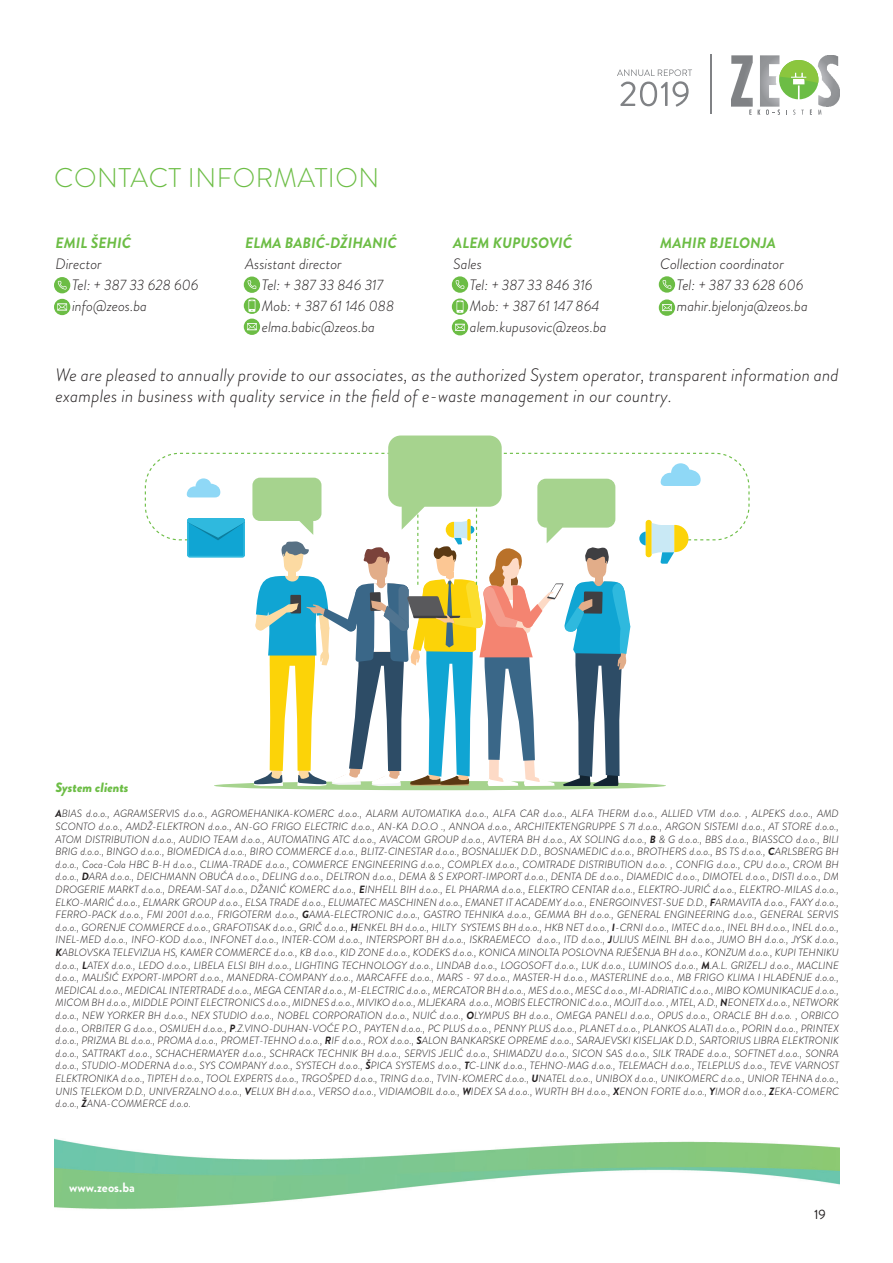
<style>
.page{position:relative;width:893px;height:1263px;background:#fff}
.page>*{position:absolute;margin:0;border:0;box-sizing:border-box;transform-origin:0 0}
.t1{font:300 27px "Brandon Grotesque";letter-spacing:.02em;color:#6cbd45}
.t2{font:italic 300 18px/21.6px "Brandon Grotesque";letter-spacing:.01em;color:#231f20}
.t3{font:italic 300 15px/21px "Brandon Grotesque";color:#231f20}
.t4{font:italic 700 15px "Brandon Grotesque";color:#6cbd45}
.t5{font:italic 900 13.5px "Brandon Grotesque";color:#6cbd45}
.t6{font:700 13.5px "Brandon Grotesque";color:#fff}
.t7{font:13.5px "Brandon Grotesque";color:#231f20}
.t8{font:italic 300 10.5px/12.6px "Brandon Grotesque";color:#231f20;text-align:justify}
.s1{font-weight:700}
</style>
<div class="page">
<img style="left:54px;top:485px;width:785px;height:724px">
<hr style="left:710px;top:54px;width:2px;height:60px;background:#808285">
<svg style="left:818px;top:110px;width:3px;height:5px"></svg>
<img style="left:731px;top:55px;width:108px;height:51px">
<svg style="left:779px;top:60px;width:39px;height:39px"></svg>
<svg style="left:766px;top:110px;width:14px;height:5px"></svg>
<svg style="left:617px;top:69px;width:75px;height:38px"></svg>
<div style="left:54px;top:277px;width:16px;height:16px;background:#6cbd45;border-radius:50%"></div>
<svg style="left:58px;top:281px;width:9px;height:9px"></svg>
<svg style="left:54px;top:299px;width:16px;height:16px"></svg>
<svg style="left:57px;top:304px;width:10px;height:6px"></svg>
<div style="left:659px;top:276px;width:16px;height:17px;background:#6cbd45;border-radius:50%"></div>
<svg style="left:663px;top:280px;width:8px;height:9px"></svg>
<svg style="left:659px;top:299px;width:16px;height:17px"></svg>
<svg style="left:662px;top:304px;width:10px;height:7px"></svg>
<div style="left:244px;top:277px;width:16px;height:16px;background:#6cbd45;border-radius:50%"></div>
<svg style="left:248px;top:280px;width:8px;height:9px"></svg>
<svg style="left:244px;top:319px;width:16px;height:16px"></svg>
<svg style="left:247px;top:323px;width:10px;height:7px"></svg>
<svg style="left:244px;top:298px;width:16px;height:16px"></svg>
<svg style="left:248px;top:300px;width:7px;height:12px"></svg>
<div style="left:452px;top:276px;width:16px;height:17px;background:#6cbd45;border-radius:50%"></div>
<svg style="left:456px;top:280px;width:8px;height:9px"></svg>
<div style="left:452px;top:319px;width:16px;height:16px;background:#6cbd45;border-radius:50%"></div>
<svg style="left:455px;top:324px;width:10px;height:7px"></svg>
<svg style="left:452px;top:298px;width:16px;height:17px"></svg>
<svg style="left:457px;top:301px;width:6px;height:12px"></svg>
<div style="left:214px;top:781px;width:452px;height:9px;background:#a6d38e;border-radius:50%"></div>
<svg style="left:145px;top:435px;width:605px;height:351px"></svg>
<h1 class="t1" style="left:54px;top:159px;width:327px">CONTACT INFORMATION</h1>
<h3 class="t4" style="left:453px;top:232px;width:120px">ALEM KUPUSOVIĆ</h3>
<h3 class="t3" style="left:470px;top:253px;width:138px;text-indent:-17px">Sales<br>Tel: + 387 33 846 316<br>Mob: + 387 61 147 864 alem.kupusovic@zeos.ba</h3>
<h2 class="t2" style="left:55px;top:364px;width:785px">We are pleased to annually provide to our associates, as the authorized System operator, transparent information and examples in business with quality service in the field of e-waste management in our country.</h2>
<h3 class="t4" style="left:55px;top:232px;width:77px">EMIL ŠEHIĆ</h3>
<h3 class="t3" style="left:72px;top:253px;width:128px;text-indent:-17px">Director<br>Tel: + 387 33 628 606 info@zeos.ba</h3>
<h3 class="t4" style="left:245px;top:232px;width:153px">ELMA BABIĆ-DŽIHANIĆ</h3>
<h3 class="t3" style="left:262px;top:253px;width:134px;text-indent:-17px">Assistant director<br>Tel: + 387 33 846 317<br>Mob: + 387 61 146 088 elma.babic@zeos.ba</h3>
<h3 class="t4" style="left:660px;top:232px;width:117px">MAHIR BJELONJA</h3>
<h3 class="t3" style="left:677px;top:253px;width:132px;text-indent:-17px">Collection coordinator<br>Tel: + 387 33 628 606 mahir.bjelonja@zeos.ba</h3>
<p class="t5" style="left:55px;top:778px;width:75px">System clients</p>
<p class="t8" style="left:55px;top:807px;width:785px"><span class="s1">A</span>BIAS d.o.o., AGRAMSERVIS d.o.o., AGROMEHANIKA-KOMERC d.o.o., ALARM AUTOMATIKA d.o.o., ALFA CAR d.o.o., ALFA THERM d.o.o., ALLIED VTM d.o.o. , ALPEKS d.o.o., AMD SCONTO d.o.o., AMDŽ-ELEKTRON d.o.o., AN-GO FRIGO ELECTRIC d.o.o., AN-KA D.O.O ., ANNOA d.o.o., ARCHITEKTENGRUPPE S 71 d.o.o., ARGON SISTEMI d.o.o., AT STORE d.o.o., ATOM DISTRIBUTION d.o.o., AUDIO TEAM d.o.o., AUTOMATING ATC d.o.o., AVACOM GROUP d.o.o., AVTERA BH d.o.o., AX SOLING d.o.o., <span class="s1">B</span> &amp; G d.o.o., BBS d.o.o., BIASSCO d.o.o., BILI BRIG d.o.o., BINGO d.o.o., BIOMEDICA d.o.o., BIRO COMMERCE d.o.o., BLITZ-CINESTAR d.o.o., BOSNALIJEK D.D., BOSNAMEDIC d.o.o., BROTHERS d.o.o., BS TS d.o.o., <span class="s1">C</span>ARLSBERG BH d.o.o., Coca-Cola HBC B-H d.o.o., CLIMA-TRADE d.o.o., COMMERCE ENGINEERING d.o.o., COMPLEX d.o.o., COMTRADE DISTRIBUTION d.o.o. , CONFIG d.o.o., CPU d.o.o., CROM BH d.o.o., <span class="s1">D</span>ARA d.o.o., DEICHMANN OBUĆA d.o.o., DELING d.o.o., DELTRON d.o.o., DEMA &amp; S EXPORT-IMPORT d.o.o., DENTA DE d.o.o., DIAMEDIC d.o.o., DIMOTEL d.o.o., DISTI d.o.o., DM DROGERIE MARKT d.o.o., DREAM-SAT d.o.o., DŽANIĆ KOMERC d.o.o., <span class="s1">E</span>INHELL BIH d.o.o., EL PHARMA d.o.o., ELEKTRO CENTAR d.o.o., ELEKTRO-JURIĆ d.o.o., ELEKTRO-MILAS d.o.o., ELKO-MARIĆ d.o.o., ELMARK GROUP d.o.o., ELSA TRADE d.o.o., ELUMATEC MASCHINEN d.o.o., EMANET IT ACADEMY d.o.o., ENERGOINVEST-SUE D.D., <span class="s1">F</span>ARMAVITA d.o.o., FAXY d.o.o., FERRO-PACK d.o.o., FMI 2001 d.o.o., FRIGOTERM d.o.o., <span class="s1">G</span>AMA-ELECTRONIC d.o.o., GASTRO TEHNIKA d.o.o., GEMMA BH d.o.o., GENERAL ENGINEERING d.o.o., GENERAL SERVIS d.o.o., GORENJE COMMERCE d.o.o., GRAFOTISAK d.o.o., GRIČ d.o.o., <span class="s1">H</span>ENKEL BH d.o.o., HILTY SYSTEMS BH d.o.o., HKB NET d.o.o., <span class="s1">I</span>-CRNI d.o.o., IMTEC d.o.o., INEL BH d.o.o., INEL d.o.o., INEL-MED d.o.o., INFO-KOD d.o.o., INFONET d.o.o., INTER-COM d.o.o., INTERSPORT BH d.o.o., ISKRAEMECO d.o.o., ITD d.o.o., <span class="s1">J</span>ULIUS MEINL BH d.o.o., JUMO BH d.o.o., JYSK d.o.o., <span class="s1">K</span>ABLOVSKA TELEVIZIJA HS, KAMER COMMERCE d.o.o., KB d.o.o., KID ZONE d.o.o., KODEKS d.o.o., KONICA MINOLTA POSLOVNA RJEŠENJA BH d.o.o., KONZUM d.o.o., KUPI TEHNIKU d.o.o., <span class="s1">L</span>ATEX d.o.o., LEDO d.o.o., LIBELA ELSI BIH d.o.o., LIGHTING TECHNOLOGY d.o.o., LINDAB d.o.o., LOGOSOFT d.o.o., LUK d.o.o., LUMINOS d.o.o., <span class="s1">M</span>.A.L. GRIZELJ d.o.o., MACLINE d.o.o., MALIŠIĆ EXPORT-IMPORT d.o.o., MANEDRA-COMPANY d.o.o., MARCAFFE d.o.o., MARS - 97 d.o.o., MASTER-H d.o.o., MASTERLINE d.o.o., MB FRIGO KLIMA I HLAĐENJE d.o.o., MEDICAL d.o.o., MEDICAL INTERTRADE d.o.o., MEGA CENTAR d.o.o., M-ELECTRIC d.o.o., MERCATOR BH d.o.o., MES d.o.o., MESC d.o.o., MI-ADRIATIC d.o.o., MIBO KOMUNIKACIJE d.o.o., MICOM BH d.o.o., MIDDLE POINT ELECTRONICS d.o.o., MIDNES d.o.o., MIVIKO d.o.o., MLJEKARA d.o.o., MOBIS ELECTRONIC d.o.o., MOJIT d.o.o. , MTEL, A.D., <span class="s1">N</span>EONETX d.o.o., NETWORK d.o.o., NEW YORKER BH d.o.o., NEX STUDIO d.o.o., NOBEL CORPORATION d.o.o., NUIĆ d.o.o., <span class="s1">O</span>LYMPUS BH d.o.o., OMEGA PANELI d.o.o., OPUS d.o.o., ORACLE BH d.o.o. , ORBICO d.o.o., ORBITER G d.o.o., OSMIJEH d.o.o., <span class="s1">P</span>.Z.VINO-DUHAN-VOĆE P.O., PAYTEN d.o.o., PC PLUS d.o.o., PENNY PLUS d.o.o., PLANET d.o.o., PLANKOS ALATI d.o.o., PORIN d.o.o., PRINTEX d.o.o., PRIZMA BL d.o.o., PROMA d.o.o., PROMET-TEHNO d.o.o., <span class="s1">R</span>IF d.o.o., ROX d.o.o., <span class="s1">S</span>ALON BANKARSKE OPREME d.o.o., SARAJEVSKI KISELJAK D.D., SARTORIUS LIBRA ELEKTRONIK d.o.o., SATTRAKT d.o.o., SCHACHERMAYER d.o.o., SCHRACK TECHNIK BH d.o.o., SERVIS JELIĆ d.o.o., SHIMADZU d.o.o., SICON SAS d.o.o., SILK TRADE d.o.o., SOFTNET d.o.o., SONRA d.o.o., STUDIO-MODERNA d.o.o., SYS COMPANY d.o.o., SYSTECH d.o.o., <span class="s1">Š</span>PICA SYSTEMS d.o.o., <span class="s1">T</span>C-LINK d.o.o., TEHNO-MAG d.o.o., TELEMACH d.o.o., TELEPLUS d.o.o., TEVE VARNOST ELEKTRONIKA d.o.o., TIPTEH d.o.o., TOOL EXPERTS d.o.o., TRGOŠPED d.o.o., TRING d.o.o., TVIN-KOMERC d.o.o., <span class="s1">U</span>NATEL d.o.o., UNIBOX d.o.o., UNIKOMERC d.o.o., UNIOR TEHNA d.o.o., UNIS TELEKOM D.D., UNIVERZALNO d.o.o., <span class="s1">V</span>ELUX BH d.o.o., VERSO d.o.o., VIDIAMOBIL d.o.o., <span class="s1">W</span>IDEX SA d.o.o., WURTH BH d.o.o., <span class="s1">X</span>ENON FORTE d.o.o., <span class="s1">Y</span>IMOR d.o.o., <span class="s1">Z</span>EKA-COMERC d.o.o., <span class="s1">Ž</span>ANA-COMMERCE d.o.o.</p>
<p class="t6" style="left:69px;top:1178px;width:67px">www.zeos.ba</p>
<p class="t7" style="left:814px;top:1205px;width:13px">19</p>
</div>
